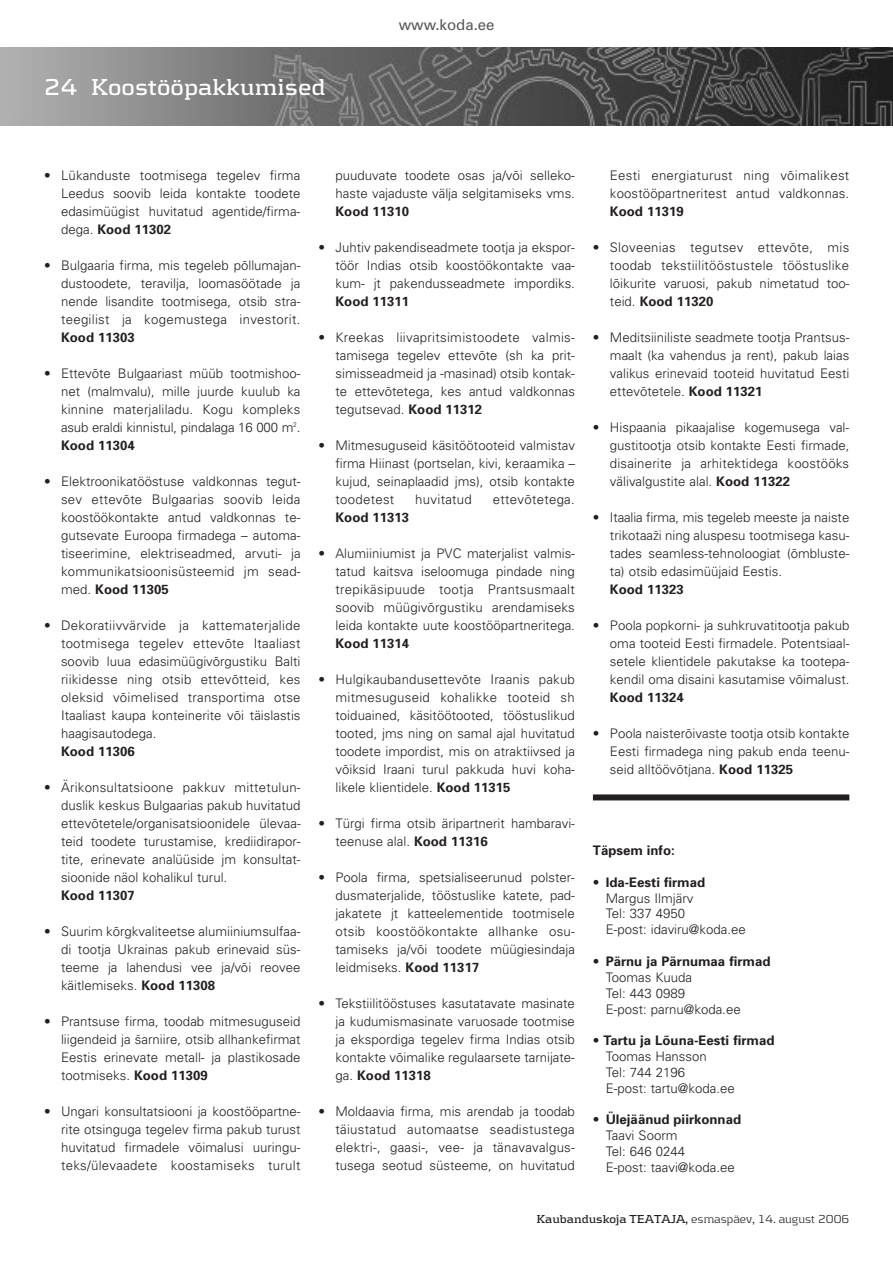
<style>
.page{position:relative;width:893px;height:1262px;background:#fff}
.page>*{position:absolute;margin:0;border:0;box-sizing:border-box;transform-origin:0 0}
.t1{font:700 24px "Kontrapunkt";color:#fff}
.t2{font:15px "Univers";color:#57585a}
.t3{font:300 13.2px/18px "Univers";color:#231f20;text-align:justify}
.t4{font:700 13.2px "Univers";color:#231f20}
.t5{font:300 13.2px "Univers";letter-spacing:.02em;color:#231f20}
.t6{font:300 12px "Kontrapunkt";color:#231f20}
.s1{font-weight:700}
</style>
<div class="page">
<img style="left:0;top:47px;width:892px;height:79px">
<div style="left:593px;top:794px;width:256px;height:6px;background:#231f20"></div>
<h1 class="t1" style="left:44px;top:79px;width:283px">24 Koostööpakkumised</h1>
<p class="t2" style="left:399px;top:19px;width:97px">www.koda.ee</p>
<p class="t3" style="left:61px;top:167px;width:241px;text-indent:-17px">• Lükanduste tootmisega tegelev firma Leedus soovib leida kontakte toodete edasimüügist huvitatud agentide/firma&shy;dega. <span class="s1">Kood 11302</span></p>
<p class="t3" style="left:61px;top:257px;width:241px;text-indent:-17px">• Bulgaaria firma, mis tegeleb põllumajan&shy;dustoodete, teravilja, loomasöötade ja nende lisandite tootmisega, otsib stra&shy;teegilist ja kogemustega investorit.</p>
<p class="t4" style="left:61px;top:332px;width:75px">Kood 11303</p>
<p class="t3" style="left:61px;top:365px;width:241px;text-indent:-17px">• Ettevõte Bulgaariast müüb tootmishoo&shy;net (malmvalu), mille juurde kuulub ka kinnine materjaliladu. Kogu kompleks asub eraldi kinnistul, pindalaga 16 000 m<sup>2</sup>.<br><span class="s1">Kood 11304</span></p>
<p class="t3" style="left:61px;top:473px;width:241px;text-indent:-17px">• Elektroonikatööstuse valdkonnas tegut&shy;sev ettevõte Bulgaarias soovib leida koostöökontakte antud valdkonnas te&shy;gutsevate Euroopa firmadega – automa&shy;tiseerimine, elektriseadmed, arvuti- ja kommunikatsioonisüsteemid jm sead&shy;med. <span class="s1">Kood 11305</span></p>
<p class="t3" style="left:61px;top:617px;width:241px;text-indent:-17px">• Dekoratiivvärvide ja kattematerjalide tootmisega tegelev ettevõte Itaaliast soovib luua edasimüügivõrgustiku Balti riikidesse ning otsib ettevõtteid, kes oleksid võimelised transportima otse Itaaliast kaupa konteinerite või täislastis haagisautodega.</p>
<p class="t4" style="left:61px;top:746px;width:75px">Kood 11306</p>
<p class="t3" style="left:61px;top:779px;width:241px;text-indent:-17px">• Ärikonsultatsioone pakkuv mittetulun&shy;duslik keskus Bulgaarias pakub huvitatud ettevõtetele/organisatsioonidele ülevaa&shy;teid toodete turustamise, krediidirapor&shy;tite, erinevate analüüside jm konsultat&shy;sioonide näol kohalikul turul.</p>
<p class="t4" style="left:61px;top:890px;width:75px">Kood 11307</p>
<p class="t3" style="left:61px;top:923px;width:241px;text-indent:-17px">• Suurim kõrgkvaliteetse alumiiniumsulfaa&shy;di tootja Ukrainas pakub erinevaid süs&shy;teeme ja lahendusi vee ja/või reovee käitlemiseks. <span class="s1">Kood 11308</span></p>
<p class="t3" style="left:61px;top:1013px;width:241px;text-indent:-17px">• Prantsuse firma, toodab mitmesuguseid liigendeid ja s˘arniire, otsib allhankefirmat Eestis erinevate metall- ja plastikosade tootmiseks. <span class="s1">Kood 11309</span></p>
<p class="t3" style="left:61px;top:1103px;width:241px;text-indent:-17px">• Ungari konsultatsiooni ja koostööpartne&shy;rite otsinguga tegelev firma pakub turust huvitatud firmadele võimalusi uuringu&shy;teks/ülevaadete koostamiseks turult</p>
<p class="t3" style="left:335px;top:167px;width:241px">puuduvate toodete osas ja/või selleko&shy;haste vajaduste välja selgitamiseks vms.</p>
<p class="t4" style="left:335px;top:206px;width:75px">Kood 11310</p>
<p class="t3" style="left:335px;top:239px;width:241px;text-indent:-17px">• Juhtiv pakendiseadmete tootja ja ekspor&shy;töör Indias otsib koostöökontakte vaa&shy;kum- jt pakendusseadmete impordiks.</p>
<p class="t4" style="left:335px;top:296px;width:75px">Kood 11311</p>
<p class="t3" style="left:335px;top:329px;width:241px;text-indent:-17px">• Kreekas liivapritsimistoodete valmis&shy;tamisega tegelev ettevõte (sh ka prit&shy;simisseadmeid ja -masinad) otsib kontak&shy;te ettevõtetega, kes antud valdkonnas tegutsevad. <span class="s1">Kood 11312</span></p>
<p class="t3" style="left:335px;top:437px;width:241px;text-indent:-17px">• Mitmesuguseid käsitöötooteid valmistav firma Hiinast (portselan, kivi, keraamika – kujud, seinaplaadid jms), otsib kontakte toodetest</p>
<p class="t5" style="left:415px;top:494px;width:58px">huvitatud</p>
<p class="t5" style="left:493px;top:494px;width:83px">ettevõtetega.</p>
<p class="t4" style="left:335px;top:512px;width:75px">Kood 11313</p>
<p class="t3" style="left:335px;top:545px;width:241px;text-indent:-17px">• Alumiiniumist ja PVC materjalist valmis&shy;tatud kaitsva iseloomuga pindade ning trepikäsipuude tootja Prantsusmaalt soovib müügivõrgustiku arendamiseks leida kontakte uute koostööpartneritega.</p>
<p class="t4" style="left:335px;top:638px;width:75px">Kood 11314</p>
<p class="t3" style="left:335px;top:671px;width:241px;text-indent:-17px">• Hulgikaubandusettevõte Iraanis pakub mitmesuguseid kohalikke tooteid sh toiduained, käsitöötooted, tööstuslikud tooted, jms ning on samal ajal huvitatud toodete impordist, mis on atraktiivsed ja võiksid Iraani turul pakkuda huvi koha&shy;likele klientidele. <span class="s1">Kood 11315</span></p>
<p class="t3" style="left:335px;top:815px;width:241px;text-indent:-17px">• Türgi firma otsib äripartnerit hambaravi&shy;teenuse alal. <span class="s1">Kood 11316</span></p>
<p class="t3" style="left:335px;top:869px;width:241px;text-indent:-17px">• Poola firma, spetsialiseerunud polster&shy;dusmaterjalide, tööstuslike katete, pad&shy;jakatete jt katteelementide tootmisele otsib koostöökontakte allhanke osu&shy;tamiseks ja/või toodete müügiesindaja leidmiseks. <span class="s1">Kood 11317</span></p>
<p class="t3" style="left:335px;top:995px;width:241px;text-indent:-17px">• Tekstiilitööstuses kasutatavate masinate ja kudumismasinate varuosade tootmise ja ekspordiga tegelev firma Indias otsib kontakte võimalike regulaarsete tarnijate&shy;ga. <span class="s1">Kood 11318</span></p>
<p class="t3" style="left:335px;top:1103px;width:241px;text-indent:-17px">• Moldaavia firma, mis arendab ja toodab täiustatud automaatse seadistustega elektri-, gaasi-, vee- ja tänavavalgus&shy;tusega seotud süsteeme, on huvitatud</p>
<p class="t3" style="left:610px;top:167px;width:241px">Eesti energiaturust ning võimalikest koostööpartneritest antud valdkonnas.</p>
<p class="t4" style="left:610px;top:206px;width:75px">Kood 11319</p>
<p class="t3" style="left:610px;top:239px;width:241px;text-indent:-17px">• Sloveenias tegutsev ettevõte, mis toodab tekstiilitööstustele tööstuslike lõikurite varuosi, pakub nimetatud too&shy;teid. <span class="s1">Kood 11320</span></p>
<p class="t3" style="left:610px;top:329px;width:241px;text-indent:-17px">• Meditsiiniliste seadmete tootja Prantsus&shy;maalt (ka vahendus ja rent), pakub laias valikus erinevaid tooteid huvitatud Eesti ettevõtetele. <span class="s1">Kood 11321</span></p>
<p class="t3" style="left:610px;top:419px;width:241px;text-indent:-17px">• Hispaania pikaajalise kogemusega val&shy;gustitootja otsib kontakte Eesti firmade, disainerite ja arhitektidega koostööks välivalgustite alal. <span class="s1">Kood 11322</span></p>
<p class="t3" style="left:610px;top:509px;width:241px;text-indent:-17px">• Itaalia firma, mis tegeleb meeste ja naiste trikotaaz˘i ning aluspesu tootmisega kasu&shy;tades seamless-tehnoloogiat (õmbluste&shy;ta) otsib edasimüüjaid Eestis.</p>
<p class="t4" style="left:610px;top:584px;width:75px">Kood 11323</p>
<p class="t3" style="left:610px;top:617px;width:241px;text-indent:-17px">• Poola popkorni- ja suhkruvatitootja pakub oma tooteid Eesti firmadele. Potentsiaal&shy;setele klientidele pakutakse ka tootepa&shy;kendil oma disaini kasutamise võimalust.</p>
<p class="t4" style="left:610px;top:692px;width:75px">Kood 11324</p>
<p class="t3" style="left:610px;top:725px;width:241px;text-indent:-17px">• Poola naisterõivaste tootja otsib kontakte Eesti firmadega ning pakub enda teenu&shy;seid alltöövõtjana. <span class="s1">Kood 11325</span></p>
<p class="t4" style="left:593px;top:845px;width:83px">Täpsem info:</p>
<p class="t3" style="left:605px;top:875px;width:142px;line-height:15.9px;text-align:left;text-indent:-13px">• <span class="s1">Ida-Eesti firmad<br></span>Margus Ilmjärv<br>Tel: 337 4950<br>E-post: idaviru@koda.ee</p>
<p class="t3" style="left:605px;top:954px;width:166px;line-height:15.9px;text-align:left;text-indent:-13px">• <span class="s1">Pärnu ja Pärnumaa firmad<br></span>Toomas Kuuda<br>Tel: 443 0989<br>E-post: parnu@koda.ee</p>
<p class="t3" style="left:605px;top:1033px;width:170px;line-height:15.9px;text-align:left;text-indent:-13px">• <span class="s1">Tartu ja Lõuna-Eesti firmad<br></span>Toomas Hansson<br>Tel: 744 2196<br>E-post: tartu@koda.ee</p>
<p class="t3" style="left:605px;top:1113px;width:137px;line-height:15.9px;text-align:left;text-indent:-13px">• <span class="s1">Ülejäänud piirkonnad<br></span>Taavi Soorm<br>Tel: 646 0244<br>E-post: taavi@koda.ee</p>
<p class="t6" style="left:536px;top:1215px;width:314px"><span class="s1">Kaubanduskoja TEATAJA,</span> esmaspäev, 14. august 2006</p>
</div>
